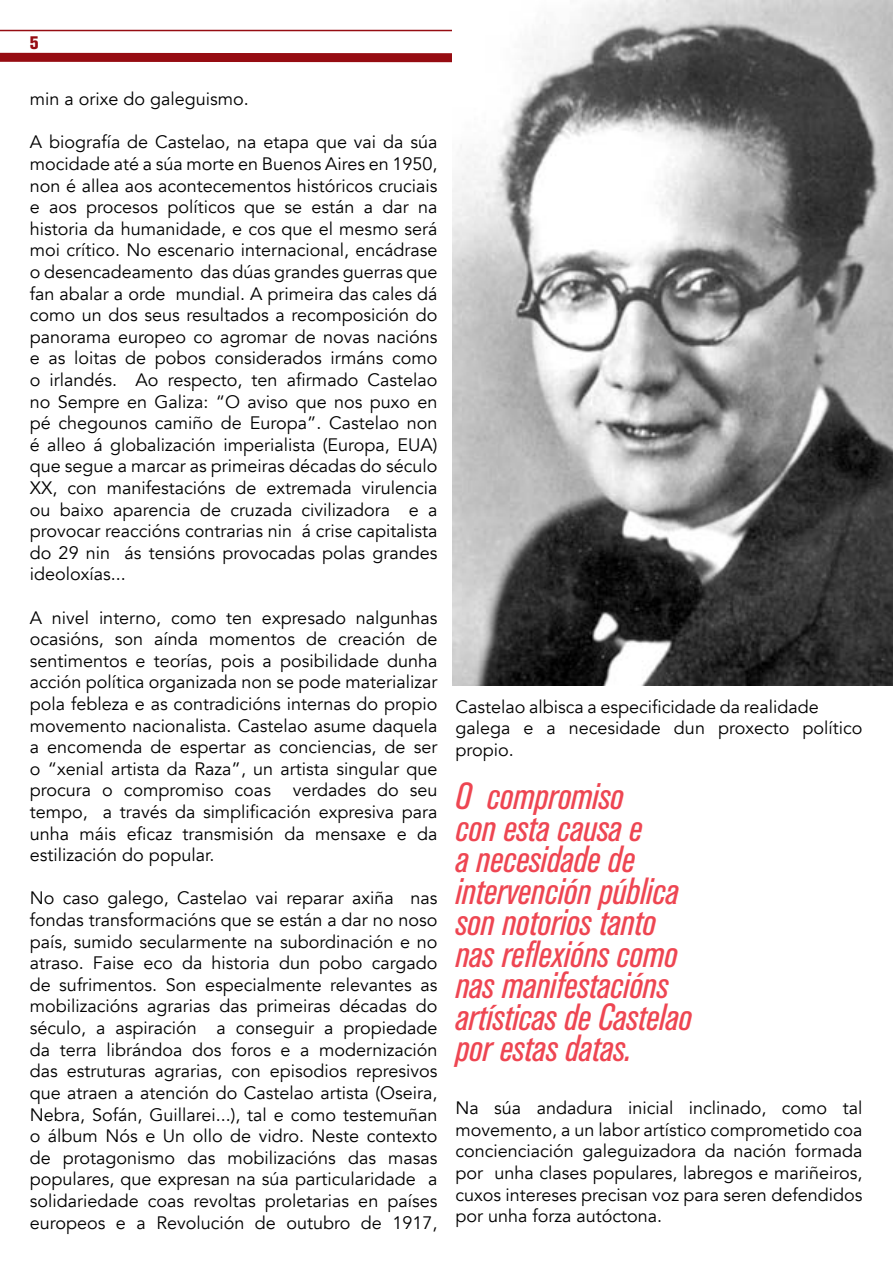
<style>
.page{position:relative;width:893px;height:1263px;background:#fff}
.page>*{position:absolute;margin:0;border:0;box-sizing:border-box;transform-origin:0 0}
.t1{font:italic condensed 37.5px/31.5px "Akzidenz Grotesk BQ";color:#ee4652}
.t2{font:18px/21.6px "Avenir";color:#000;text-align:justify}
.t3{font:18px "Akzidenz Grotesk BQ X Bd Cnd Alt";color:#960c12}
</style>
<div class="page">
<hr style="left:0;top:30px;width:863px;height:1px;background:#960c12">
<svg style="left:0;top:52px;width:452px;height:11px;background:#a8373c"></svg>
<img style="left:452px;top:0;width:441px;height:685px">
<p class="t3" style="left:30px;top:32px;width:10px">5</p>
<p class="t2" style="left:30px;top:88px;width:221px">min a orixe do galeguismo.</p>
<p class="t2" style="left:30px;top:132px;width:409px">A biografía de Castelao, na etapa que vai da súa mocidade até a súa morte en Buenos Aires en 1950, non é allea aos acontecementos históricos cruciais e aos procesos políticos que se están a dar na historia da humanidade, e cos que el mesmo será moi crítico. No escenario internacional, encádrase o desencadeamento das dúas grandes guerras que fan abalar a orde mundial. A primeira das cales dá como un dos seus resultados a recomposición do panorama europeo co agromar de novas nacións e as loitas de pobos considerados irmáns como o irlandés. Ao respecto, ten afirmado Castelao no Sempre en Galiza: “O aviso que nos puxo en pé chegounos camiño de Europa”. Castelao non é alleo á globalización imperialista (Europa, EUA) que segue a marcar as primeiras décadas do século XX, con manifestacións de extremada virulencia ou baixo aparencia de cruzada civilizadora e a provocar reaccións contrarias nin á crise capitalista do 29 nin ás tensións provocadas polas grandes ideoloxías...</p>
<p class="t2" style="left:30px;top:607px;width:409px">A nivel interno, como ten expresado nalgunhas ocasións, son aínda momentos de creación de sentimentos e teorías, pois a posibilidade dunha acción política organizada non se pode materializar pola febleza e as contradicións internas do propio movemento nacionalista. Castelao asume daquela a encomenda de espertar as conciencias, de ser o “xenial artista da Raza”, un artista singular que procura o compromiso coas verdades do seu tempo, a través da simplificación expresiva para unha máis eficaz transmisión da mensaxe e da estilización do popular.</p>
<p class="t2" style="left:30px;top:888px;width:409px">No caso galego, Castelao vai reparar axiña nas fondas transformacións que se están a dar no noso país, sumido secularmente na subordinación e no atraso. Faise eco da historia dun pobo cargado de sufrimentos. Son especialmente relevantes as mobilizacións agrarias das primeiras décadas do século, a aspiración a conseguir a propiedade da terra librándoa dos foros e a modernización das estruturas agrarias, con episodios represivos que atraen a atención do Castelao artista (Oseira, Nebra, Sofán, Guillarei...), tal e como testemuñan o álbum Nós e Un ollo de vidro. Neste contexto de protagonismo das mobilizacións das masas populares, que expresan na súa particularidade a solidariedade coas revoltas proletarias en países europeos e a Revolución de outubro de 1917,</p>
<p class="t2" style="left:455px;top:696px;width:408px;text-align:left">Castelao albisca a especificidade da realidade galega e a necesidade dun proxecto político propio.</p>
<h1 class="t1" style="left:455px;top:781px;width:238px">O compromiso<br>con esta causa e<br>a necesidade de intervención pública son notorios tanto nas reflexións como nas manifestacións artísticas de Castelao por estas datas.</h1>
<p class="t2" style="left:455px;top:1097px;width:408px">Na súa andadura inicial inclinado, como tal movemento, a un labor artístico comprometido coa concienciación galeguizadora da nación formada por unha clases populares, labregos e mariñeiros, cuxos intereses precisan voz para seren defendidos por unha forza autóctona.</p>
</div>
